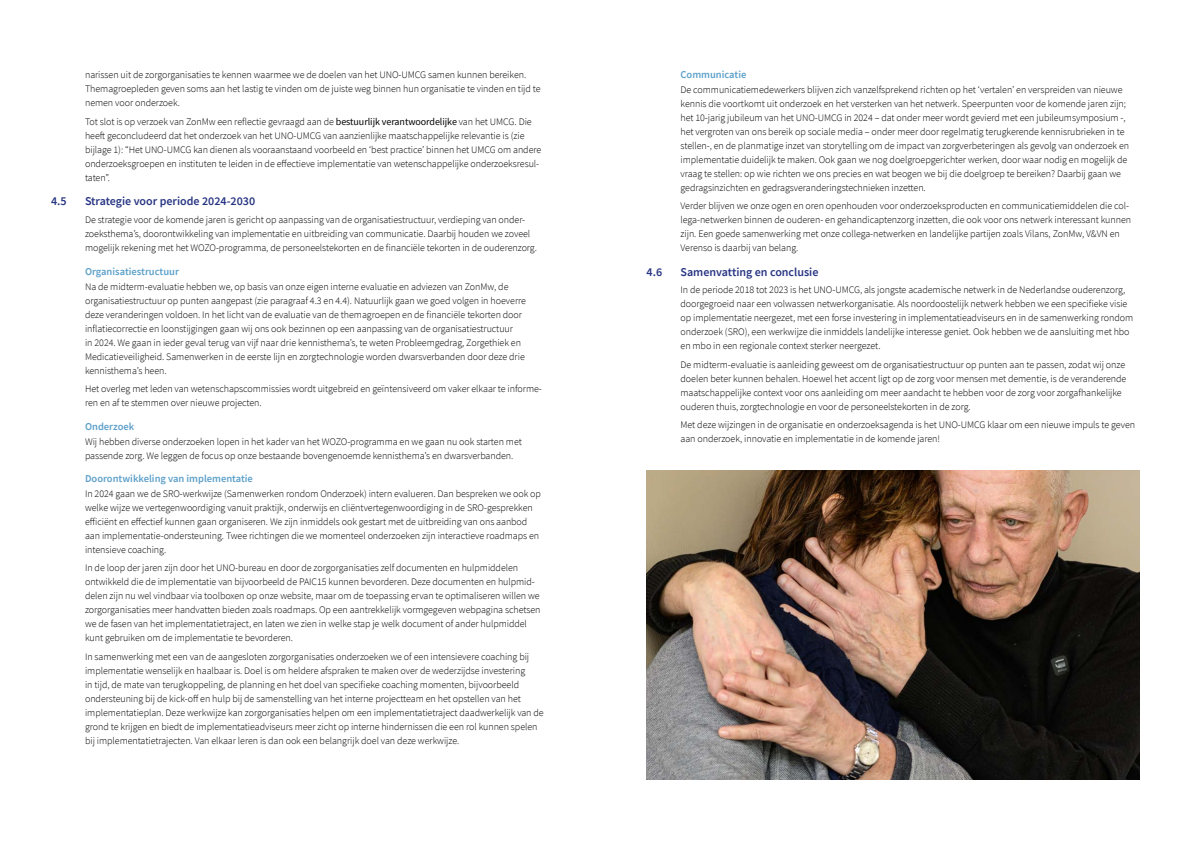
<style>
.page{position:relative;width:1191px;height:842px;background:#fff}
.page>*{position:absolute;margin:0;border:0;box-sizing:border-box;transform-origin:0 0}
.t1{font:600 12px "Source Sans Pro";color:#283583}
.t2{font:600 10.5px "Source Sans Pro";color:#5da0ca}
.t3{font:300 10px/14px "Source Sans Pro";letter-spacing:-.005em;color:#000}
.s1{font-weight:400}
</style>
<div class="page">
<img style="left:646px;top:471px;width:494px;height:309px">
<p class="t3" style="left:85px;top:68px;width:457px">narissen uit de zorgorganisaties te kennen waarmee we de doelen van het UNO-UMCG samen kunnen bereiken.<br>Themagroepleden geven soms aan het lastig te vinden om de juiste weg binnen hun organisatie te vinden en tijd te nemen voor onderzoek.</p>
<p class="t3" style="left:85px;top:114px;width:458px">Tot slot is op verzoek van ZonMw een reflectie gevraagd aan de <span class="s1">bestuurlijk verantwoordelijke</span> van het UMCG. Die heeft geconcludeerd dat het onderzoek van het UNO-UMCG van aanzienlijke maatschappelijke relevantie is (zie bijlage 1): “Het UNO-UMCG kan dienen als vooraanstaand voorbeeld en ‘best practice’ binnen het UMCG om andere onderzoeksgroepen en instituten te leiden in de effectieve implementatie van wetenschappelijke onderzoeksresul&shy;taten”.</p>
<p class="t1" style="left:51px;top:193px;width:17px">4.5</p>
<p class="t1" style="left:85px;top:193px;width:172px">Strategie voor periode 2024-2030</p>
<p class="t3" style="left:85px;top:213px;width:453px">De strategie voor de komende jaren is gericht op aanpassing van de organisatiestructuur, verdieping van onder&shy;zoeksthema’s, doorontwikkeling van implementatie en uitbreiding van communicatie. Daarbij houden we zoveel mogelijk rekening met het WOZO-programma, de personeelstekorten en de financiële tekorten in de ouderenzorg.</p>
<p class="t2" style="left:85px;top:264px;width:95px">Organisatiestructuur</p>
<p class="t3" style="left:85px;top:279px;width:442px">Na de midterm-evaluatie hebben we, op basis van onze eigen interne evaluatie en adviezen van ZonMw, de organisatiestructuur op punten aangepast (zie paragraaf 4.3 en 4.4). Natuurlijk gaan we goed volgen in hoeverre deze veranderingen voldoen. In het licht van de evaluatie van de themagroepen en de financiële tekorten door inflatiecorrectie en loonstijgingen gaan wij ons ook bezinnen op een aanpassing van de organisatiestructuur<br>in 2024. We gaan in ieder geval terug van vijf naar drie kennisthema’s, te weten Probleemgedrag, Zorgethiek en Medicatieveiligheid. Samenwerken in de eerste lijn en zorgtechnologie worden dwarsverbanden door deze drie kennisthema’s heen.</p>
<p class="t3" style="left:85px;top:382px;width:458px">Het overleg met leden van wetenschapscommissies wordt uitgebreid en geïntensiveerd om vaker elkaar te informe&shy;ren en af te stemmen over nieuwe projecten.</p>
<p class="t2" style="left:85px;top:419px;width:51px">Onderzoek</p>
<p class="t3" style="left:85px;top:434px;width:438px">Wij hebben diverse onderzoeken lopen in het kader van het WOZO-programma en we gaan nu ook starten met passende zorg. We leggen de focus op onze bestaande bovengenoemde kennisthema’s en dwarsverbanden.</p>
<p class="t2" style="left:85px;top:472px;width:169px">Doorontwikkeling van implementatie</p>
<p class="t3" style="left:85px;top:487px;width:457px">In 2024 gaan we de SRO-werkwijze (Samenwerken rondom Onderzoek) intern evalueren. Dan bespreken we ook op welke wijze we vertegenwoordiging vanuit praktijk, onderwijs en cliëntvertegenwoordiging in de SRO-gesprekken efficiënt en effectief kunnen gaan organiseren. We zijn inmiddels ook gestart met de uitbreiding van ons aanbod aan implementatie-ondersteuning. Twee richtingen die we momenteel onderzoeken zijn interactieve roadmaps en intensieve coaching.</p>
<p class="t3" style="left:85px;top:561px;width:457px">In de loop der jaren zijn door het UNO-bureau en door de zorgorganisaties zelf documenten en hulpmiddelen ontwikkeld die de implementatie van bijvoorbeeld de PAIC15 kunnen bevorderen. Deze documenten en hulpmid&shy;delen zijn nu wel vindbaar via toolboxen op onze website, maar om de toepassing ervan te optimaliseren willen we zorgorganisaties meer handvatten bieden zoals roadmaps. Op een aantrekkelijk vormgegeven webpagina schetsen we de fasen van het implementatietraject, en laten we zien in welke stap je welk document of ander hulpmiddel kunt gebruiken om de implementatie te bevorderen.</p>
<p class="t3" style="left:85px;top:649px;width:460px">In samenwerking met een van de aangesloten zorgorganisaties onderzoeken we of een intensievere coaching bij implementatie wenselijk en haalbaar is. Doel is om heldere afspraken te maken over de wederzijdse investering<br>in tijd, de mate van terugkoppeling, de planning en het doel van specifieke coaching momenten, bijvoorbeeld ondersteuning bij de kick-off en hulp bij de samenstelling van het interne projectteam en het opstellen van het implementatieplan. Deze werkwijze kan zorgorganisaties helpen om een implementatietraject daadwerkelijk van de grond te krijgen en biedt de implementatieadviseurs meer zicht op interne hindernissen die een rol kunnen spelen bij implementatietrajecten. Van elkaar leren is dan ook een belangrijk doel van deze werkwijze.</p>
<p class="t2" style="left:680px;top:67px;width:67px">Communicatie</p>
<p class="t3" style="left:680px;top:82px;width:450px">De communicatiemedewerkers blijven zich vanzelfsprekend richten op het ‘vertalen’ en verspreiden van nieuwe kennis die voortkomt uit onderzoek en het versterken van het netwerk. Speerpunten voor de komende jaren zijn; het 10-jarig jubileum van het UNO-UMCG in 2024 – dat onder meer wordt gevierd met een jubileumsymposium -, het vergroten van ons bereik op sociale media – onder meer door regelmatig terugkerende kennisrubrieken in te stellen-, en de planmatige inzet van storytelling om de impact van zorgverbeteringen als gevolg van onderzoek en implementatie duidelijk te maken. Ook gaan we nog doelgroepgerichter werken, door waar nodig en mogelijk de vraag te stellen: op wie richten we ons precies en wat beogen we bij die doelgroep te bereiken? Daarbij gaan we gedragsinzichten en gedragsveranderingstechnieken inzetten.</p>
<p class="t3" style="left:680px;top:199px;width:452px">Verder blijven we onze ogen en oren openhouden voor onderzoeksproducten en communicatiemiddelen die col&shy;lega-netwerken binnen de ouderen- en gehandicaptenzorg inzetten, die ook voor ons netwerk interessant kunnen zijn. Een goede samenwerking met onze collega-netwerken en landelijke partijen zoals Vilans, ZonMw, V&amp;VN en Verenso is daarbij van belang.</p>
<p class="t1" style="left:646px;top:264px;width:17px">4.6</p>
<p class="t1" style="left:680px;top:264px;width:139px">Samenvatting en conclusie</p>
<p class="t3" style="left:680px;top:283px;width:454px">In de periode 2018 tot 2023 is het UNO-UMCG, als jongste academische netwerk in de Nederlandse ouderenzorg, doorgegroeid naar een volwassen netwerkorganisatie. Als noordoostelijk netwerk hebben we een specifieke visie op implementatie neergezet, met een forse investering in implementatieadviseurs en in de samenwerking rondom onderzoek (SRO), een werkwijze die inmiddels landelijke interesse geniet. Ook hebben we de aansluiting met hbo en mbo in een regionale context sterker neergezet.</p>
<p class="t3" style="left:680px;top:357px;width:447px">De midterm-evaluatie is aanleiding geweest om de organisatiestructuur op punten aan te passen, zodat wij onze doelen beter kunnen behalen. Hoewel het accent ligt op de zorg voor mensen met dementie, is de veranderende maatschappelijke context voor ons aanleiding om meer aandacht te hebben voor de zorg voor zorgafhankelijke ouderen thuis, zorgtechnologie en voor de personeelstekorten in de zorg.</p>
<p class="t3" style="left:680px;top:418px;width:456px">Met deze wijzingen in de organisatie en onderzoeksagenda is het UNO-UMCG klaar om een nieuwe impuls te geven aan onderzoek, innovatie en implementatie in de komende jaren!</p>
</div>
